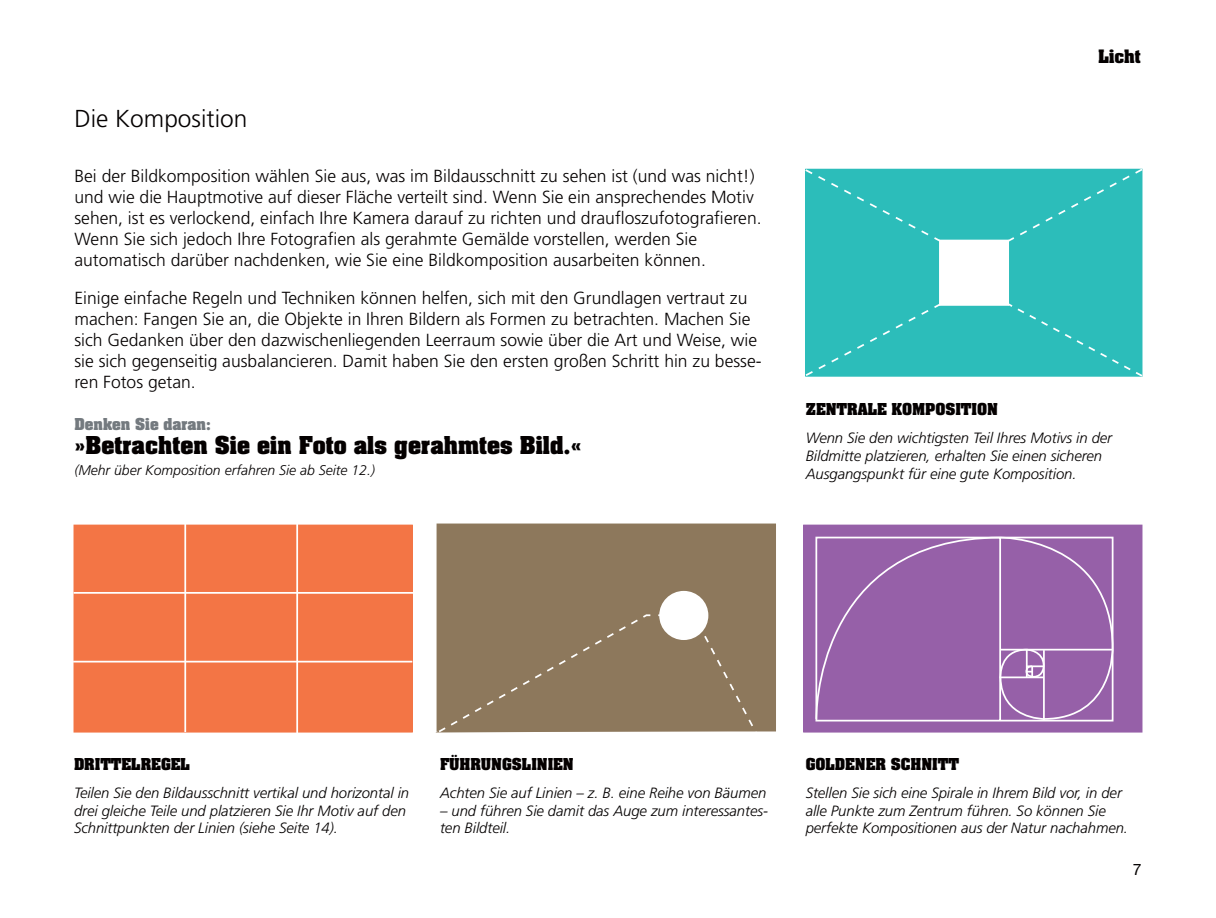
<style>
.page{position:relative;width:1216px;height:918px;background:#fff}
.page>*{position:absolute;margin:0;border:0;box-sizing:border-box;transform-origin:0 0}
.t1{font:300 24.5px "Frutiger LT Pro";color:#040000}
.t2{font:700 21px "Aachen Std";color:#040000}
.t3{font:300 17.5px/21px "Frutiger LT Pro";color:#040000}
.t4{font:700 15.75px "Aachen Std";color:#040000}
.t5{font:15.75px "Helvetica Neue LT Pro";color:#040000}
.t6{font:italic 300 14.88px/17.8px "Frutiger LT Pro";letter-spacing:-.005em;color:#040000}
.t7{font:700 14px "Aachen Std";letter-spacing:-.005em;color:#040000}
.t8{font:italic 300 14px "Frutiger LT Pro";color:#040000}
.t9{font:700 14px "Aachen Std";color:#747a7f}
</style>
<div class="page">
<div style="left:803px;top:525px;width:338px;height:207px;background:#9660a8"></div>
<div style="left:805px;top:169px;width:336px;height:207px;background:#2cbdba"></div>
<svg style="left:805px;top:304px;width:138px;height:73px"></svg>
<svg style="left:1003px;top:301px;width:140px;height:76px"></svg>
<div style="left:939px;top:240px;width:69px;height:65px;background:#fff"></div>
<svg style="left:1005px;top:168px;width:138px;height:76px"></svg>
<svg style="left:805px;top:168px;width:138px;height:74px"></svg>
<div style="left:437px;top:524px;width:338px;height:207px;background:#8d785c"></div>
<div style="left:74px;top:525px;width:338px;height:207px;background:#f37545"></div>
<div style="left:74px;top:525px;width:339px;height:207px;border:1px solid #f37545"></div>
<hr style="left:184px;top:524px;width:2px;height:208px;background:#fff">
<hr style="left:296px;top:524px;width:2px;height:209px;background:#fff">
<hr style="left:73px;top:661px;width:339px;height:1px;background:#fff">
<hr style="left:74px;top:592px;width:339px;height:2px;background:#fff">
<div style="left:660px;top:592px;width:47px;height:47px;background:#fff;border-radius:50%"></div>
<div style="left:659px;top:591px;width:49px;height:49px;border:2px solid #fff;border-radius:50%"></div>
<svg style="left:815px;top:537px;width:299px;height:183px"></svg>
<svg style="left:435px;top:613px;width:324px;height:120px"></svg>
<h1 class="t1" style="left:74px;top:110px;width:174px">Die Komposition</h1>
<p class="t3" style="left:74px;top:166px;width:688px">Bei der Bildkomposition wählen Sie aus, was im Bildausschnitt zu sehen ist (und was nicht!) und wie die Hauptmotive auf dieser Fläche verteilt sind. Wenn Sie ein ansprechendes Motiv sehen, ist es verlockend, einfach Ihre Kamera darauf zu richten und draufloszufotografieren.<br>Wenn Sie sich jedoch Ihre Fotografien als gerahmte Gemälde vorstellen, werden Sie automatisch darüber nachdenken, wie Sie eine Bildkomposition ausarbeiten können.</p>
<p class="t3" style="left:74px;top:289px;width:688px">Einige einfache Regeln und Techniken können helfen, sich mit den Grundlagen vertraut zu machen: Fangen Sie an, die Objekte in Ihren Bildern als Formen zu betrachten. Machen Sie sich Gedanken über den dazwischenliegenden Leerraum sowie über die Art und Weise, wie sie sich gegenseitig ausbalancieren. Damit haben Sie den ersten großen Schritt hin zu besse&shy;ren Fotos getan.</p>
<p class="t9" style="left:74px;top:417px;width:138px">Denken Sie daran:</p>
<p class="t2" style="left:74px;top:435px;width:508px">»Betrachten Sie ein Foto als gerahmtes Bild.«</p>
<p class="t8" style="left:74px;top:465px;width:302px">(Mehr über Komposition erfahren Sie ab Seite 12.)</p>
<p class="t4" style="left:1098px;top:49px;width:44px">Licht</p>
<p class="t7" style="left:805px;top:402px;width:194px">ZENTRALE KOMPOSITION</p>
<p class="t6" style="left:805px;top:430px;width:308px">Wenn Sie den wichtigsten Teil Ihres Motivs in der<br>Bildmitte platzieren, erhalten Sie einen sicheren<br>Ausgangspunkt für eine gute Komposition.</p>
<p class="t7" style="left:74px;top:757px;width:117px">DRITTELREGEL</p>
<p class="t6" style="left:74px;top:785px;width:337px">Teilen Sie den Bildausschnitt vertikal und horizontal in drei gleiche Teile und platzieren Sie Ihr Motiv auf den<br>Schnittpunkten der Linien (siehe Seite 14).</p>
<p class="t7" style="left:440px;top:757px;width:135px">FÜHRUNGSLINIEN</p>
<p class="t6" style="left:440px;top:785px;width:328px">Achten Sie auf Linien – z. B. eine Reihe von Bäumen</p>
<p class="t6" style="left:440px;top:802px;width:329px">– und führen Sie damit das Auge zum interessantes&shy;ten Bildteil.</p>
<p class="t7" style="left:805px;top:757px;width:155px">GOLDENER SCHNITT</p>
<p class="t6" style="left:805px;top:785px;width:324px">Stellen Sie sich eine Spirale in Ihrem Bild vor, in der alle Punkte zum Zentrum führen. So können Sie perfekte Kompositionen aus der Natur nachahmen.</p>
<p class="t5" style="left:1132px;top:860px;width:10px">7</p>
</div>
